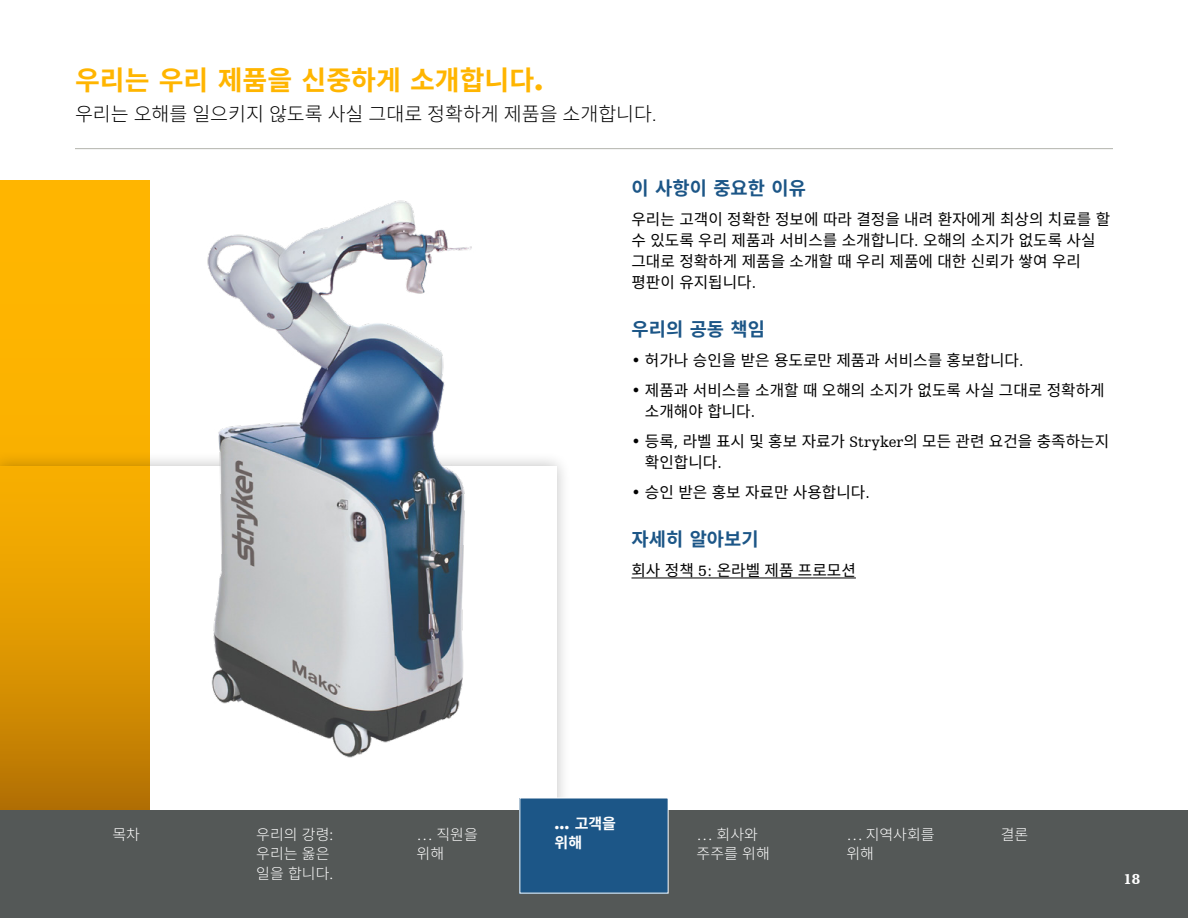
<style>
.page{position:relative;width:1188px;height:918px;background:#fff}
.page>*{position:absolute;margin:0;border:0;box-sizing:border-box;transform-origin:0 0}
.t1{font:700 27px "Noto Sans CJ Kkr";color:#ffb500}
.t2{font:300 19.5px "Noto Sans CJ Kkr";color:#000}
.t3{font:700 18.75px "Noto Sans CJ Kkr";color:#1c5687}
.t4{font:15.75px/21px "Noto Sans CJ Kkr";color:#000}
.t5{font:300 15px/19.5px "Noto Sans CJ Kkr";color:#fff}
.t6{font:700 15px/19.5px "Noto Sans CJ Kkr";color:#fff}
.t7{font:900 15px "Humanist Slabserif 712 BT";color:#fff}
.s1{font-family:"Futura LT Pro"}
.s2{font-family:"Egyptienne URW"}
.s3{font-family:"Humanist Slabserif 712 BT"}
</style>
<div class="page">
<hr style="left:75px;top:148px;width:1038px;height:1px;background:#b2b4ad">
<hr style="left:632px;top:578px;width:224px;height:1px;background:#000">
<div style="left:0;top:180px;width:150px;height:630px;background:#feb400"></div>
<div style="left:0;top:452px;width:571px;height:372px;background:#000;opacity:.25"></div>
<svg style="left:0;top:466px;width:556px;height:344px"></svg>
<img style="left:203px;top:200px;width:273px;height:559px">
<div style="left:0;top:810px;width:1188px;height:108px;background:#545857"></div>
<div style="left:520px;top:798px;width:148px;height:95px;background:#1c5687"></div>
<h1 class="t1" style="left:75px;top:65px;width:470px">우리는 우리 제품을 신중하게 소개합니다<span class="s1">.</span></h1>
<p class="t2" style="left:75px;top:103px;width:583px">우리는 오해를 일으키지 않도록 사실 그대로 정확하게 제품을 소개합니다<span class="s2">.</span></p>
<p class="t3" style="left:632px;top:178px;width:176px">이 사항이 중요한 이유</p>
<p class="t4" style="left:632px;top:210px;width:480px">우리는 고객이 정확한 정보에 따라 결정을 내려 환자에게 최상의 치료를 할 수 있도록 우리 제품과 서비스를 소개합니다<span class="s3">.</span> 오해의 소지가 없도록 사실 그대로 정확하게 제품을 소개할 때 우리 제품에 대한 신뢰가 쌓여 우리 평판이 유지됩니다<span class="s3">.</span></p>
<p class="t3" style="left:632px;top:319px;width:135px">우리의 공동 책임</p>
<p class="t4" style="left:632px;top:351px;width:393px"><span class="s3">•</span> 허가나 승인을 받은 용도로만 제품과 서비스를 홍보합니다<span class="s3">.</span></p>
<p class="t4" style="left:645px;top:381px;width:461px;text-indent:-13px"><span class="s3">•</span> 제품과 서비스를 소개할 때 오해의 소지가 없도록 사실 그대로 정확하게 소개해야 합니다<span class="s3">.</span></p>
<p class="t4" style="left:645px;top:432px;width:466px;text-indent:-13px"><span class="s3">•</span> 등록<span class="s3">,</span> 라벨 표시 및 홍보 자료가 <span class="s3">Stryker</span>의 모든 관련 요건을 충족하는지 확인합니다<span class="s3">.</span></p>
<p class="t4" style="left:632px;top:483px;width:240px"><span class="s3">•</span> 승인 받은 홍보 자료만 사용합니다<span class="s3">.</span></p>
<p class="t3" style="left:632px;top:529px;width:129px">자세히 알아보기</p>
<p class="t4" style="left:632px;top:561px;width:226px">회사 정책 <span class="s3">5:</span> 온라벨 제품 프로모션</p>
<p class="t6" style="left:555px;top:814px;width:63px"><span class="s1">…</span> 고객을 위해</p>
<p class="t5" style="left:112px;top:825px;width:29px">목차</p>
<p class="t5" style="left:256px;top:825px;width:78px">우리의 강령: 우리는 옳은 일을 합니다.</p>
<p class="t5" style="left:557px;top:825px;width:63px">… 고객을 위해</p>
<p class="t5" style="left:697px;top:825px;width:75px">… 회사와 주주를 위해</p>
<p class="t5" style="left:846px;top:825px;width:90px">… 지역사회를 위해</p>
<p class="t5" style="left:417px;top:825px;width:63px">… 직원을</p>
<p class="t5" style="left:1001px;top:825px;width:29px">결론</p>
<p class="t5" style="left:417px;top:844px;width:29px">위해</p>
<p class="t7" style="left:1123px;top:870px;width:18px">18</p>
</div>
